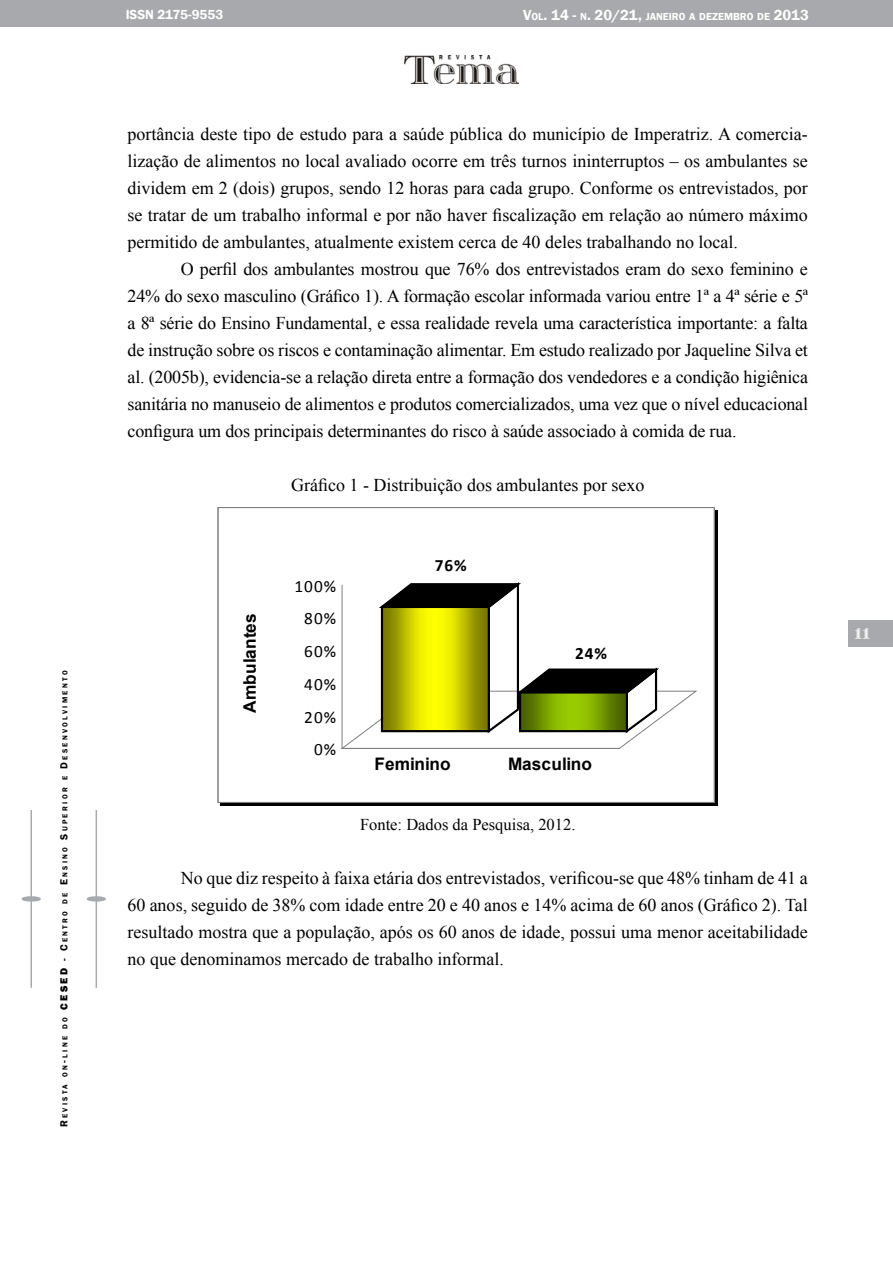
<style>
.page{position:relative;width:893px;height:1263px;background:#fff}
.page>*{position:absolute;margin:0;border:0;box-sizing:border-box;transform-origin:0 0}
.t1{font:18px/27px "Times New Roman";color:#000;text-align:justify}
.t2{font:18px "itsadzoke S01";color:#fff}
.t3{font:700 17.25px "Arial";letter-spacing:.005em;color:#000}
.t4{font:17.25px "Calibri";letter-spacing:.055em;color:#000}
.t5{font:700 17.25px "Calibri";color:#000}
.t6{font:16.5px "Times New Roman";color:#000}
.t7{font:600 13.5px "Franklin Gothic";color:#fff}
.t8{font:600 10.5px "Franklin Gothic";color:#fff}
.t9{font:600 7.35px "Franklin Gothic";letter-spacing:.315em;color:#000}
.s1{font-size:10.5px}
.s2{font-weight:800;font-size:10.5px}
.s3{font-size:15px}
</style>
<div class="page">
<div style="left:0;top:0;width:893px;height:26px;background:#a7a9ac"></div>
<img style="left:405px;top:55px;width:114px;height:29px">
<div style="left:848px;top:621px;width:45px;height:26px;background:#a7a9ac"></div>
<hr style="left:87px;top:897px;width:18px;height:4px;background:#a7a9ac;border-radius:50%">
<div style="left:87px;top:896px;width:19px;height:5px;border:2px solid #a7a9ac;border-radius:50%"></div>
<hr style="left:96px;top:810px;width:1px;height:178px;background:#a7a9ac">
<hr style="left:22px;top:897px;width:18px;height:4px;background:#a7a9ac;border-radius:50%">
<div style="left:22px;top:896px;width:19px;height:5px;border:2px solid #a7a9ac;border-radius:50%"></div>
<hr style="left:31px;top:810px;width:1px;height:178px;background:#a7a9ac">
<hr style="left:714px;top:510px;width:3px;height:296px;background:#000">
<svg style="left:220px;top:802px;width:495px;height:4px;background:#202020"></svg>
<svg style="left:341px;top:582px;width:356px;height:167px"></svg>
<hr style="left:342px;top:585px;width:1px;height:163px;background:#808080">
<hr style="left:342px;top:748px;width:277px;height:1px;background:#808080">
<div style="left:218px;top:507px;width:496px;height:295px;border:1px solid #808080"></div>
<p class="t9" style="left:60px;top:1127px;width:458px;rotate:-90deg"><span class="s1">R</span> EVISTA ON<span class="s1">-</span>LINE DO <span class="s2">CESED</span> <span class="s1">- C</span>ENTRO DE <span class="s1">E</span> NSINO <span class="s1">S</span>UPERIOR E <span class="s1">D</span> ESENVOLVIMENTO</p>
<p class="t7" style="left:126px;top:6px;width:99px">ISSN 2175-9553</p>
<p class="t8" style="left:523px;top:10px;width:287px"><span class="s3">V</span>OL<span class="s3">. 14 -</span> N<span class="s3">. 20/21,</span> JANEIRO A DEZEMBRO DE <span class="s3">2013</span></p>
<p class="t1" style="left:128px;top:120px;width:682px">portância deste tipo de estudo para a saúde pública do município de Imperatriz. A comercia&shy;lização de alimentos no local avaliado ocorre em três turnos ininterruptos – os ambulantes se dividem em 2 (dois) grupos, sendo 12 horas para cada grupo. Conforme os entrevistados, por se tratar de um trabalho informal e por não haver fiscalização em relação ao número máximo permitido de ambulantes, atualmente existem cerca de 40 deles trabalhando no local.</p>
<p class="t1" style="left:128px;top:255px;width:682px;text-indent:53px">O perfil dos ambulantes mostrou que 76% dos entrevistados eram do sexo feminino e 24% do sexo masculino (Gráfico 1). A formação escolar informada variou entre 1ª a 4ª série e 5ª a 8ª série do Ensino Fundamental, e essa realidade revela uma característica importante: a falta de instrução sobre os riscos e contaminação alimentar. Em estudo realizado por Jaqueline Silva et al. (2005b), evidencia-se a relação direta entre a formação dos vendedores e a condição higiênica sanitária no manuseio de alimentos e produtos comercializados, uma vez que o nível educacional configura um dos principais determinantes do risco à saúde associado à comida de rua.</p>
<p class="t1" style="left:291px;top:471px;width:355px">Gráfico 1 - Distribuição dos ambulantes por sexo</p>
<p class="t3" style="left:238px;top:713px;width:101px;rotate:-90deg">Ambulantes</p>
<p class="t4" style="left:295px;top:575px;width:43px">100%</p>
<p class="t4" style="left:304px;top:608px;width:33px">80%</p>
<p class="t4" style="left:304px;top:640px;width:33px">60%</p>
<p class="t4" style="left:304px;top:674px;width:33px">40%</p>
<p class="t4" style="left:304px;top:706px;width:33px">20%</p>
<p class="t4" style="left:314px;top:738px;width:24px">0%</p>
<p class="t5" style="left:435px;top:555px;width:33px">76%</p>
<p class="t5" style="left:575px;top:642px;width:33px">24%</p>
<p class="t3" style="left:374px;top:753px;width:78px">Feminino</p>
<p class="t3" style="left:508px;top:753px;width:85px">Masculino</p>
<p class="t6" style="left:360px;top:814px;width:217px">Fonte: Dados da Pesquisa, 2012.</p>
<p class="t1" style="left:128px;top:865px;width:682px;text-indent:53px">No que diz respeito à faixa etária dos entrevistados, verificou-se que 48% tinham de 41 a 60 anos, seguido de 38% com idade entre 20 e 40 anos e 14% acima de 60 anos (Gráfico 2). Tal resultado mostra que a população, após os 60 anos de idade, possui uma menor aceitabilidade no que denominamos mercado de trabalho informal.</p>
<p class="t2" style="left:855px;top:621px;width:17px">11</p>
</div>
